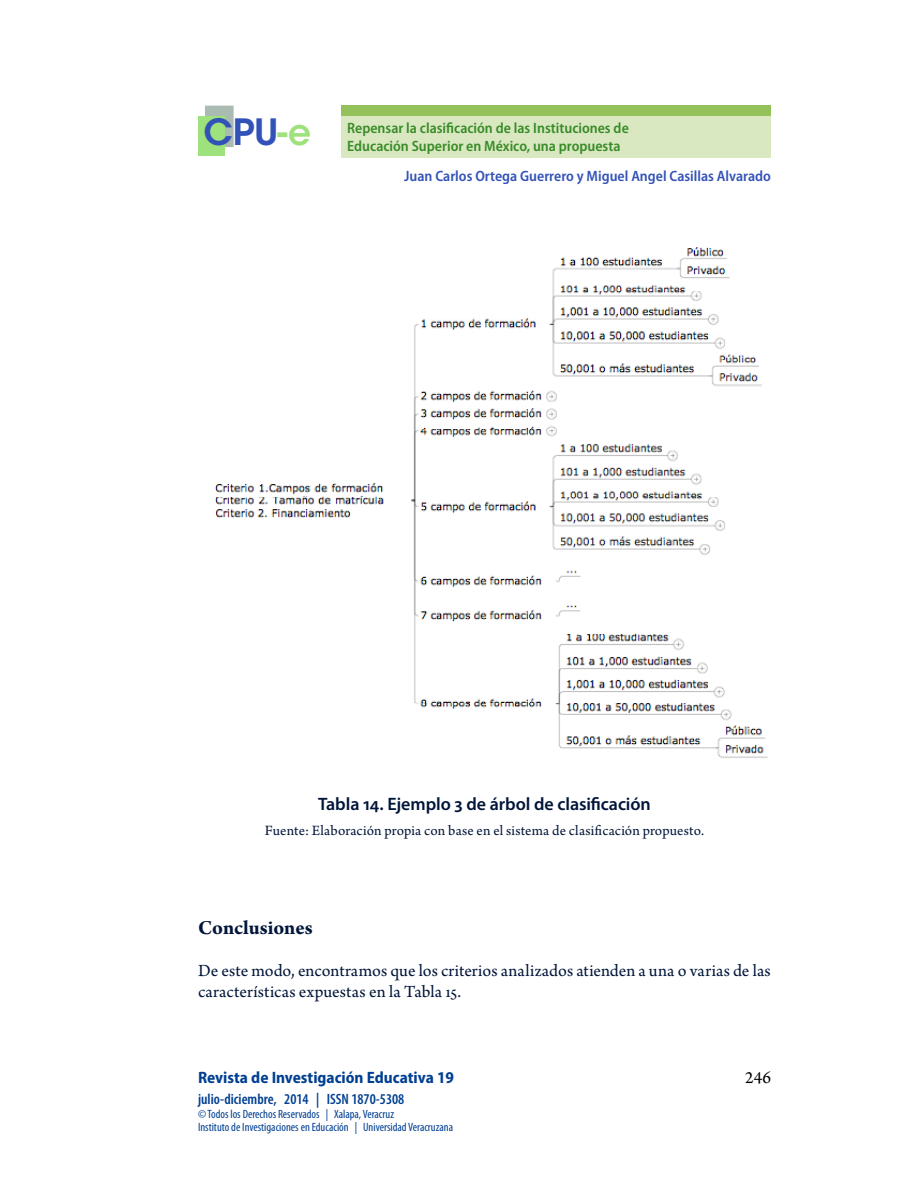
<style>
.page{position:relative;width:918px;height:1188px;background:#fff}
.page>*{position:absolute;margin:0;border:0;box-sizing:border-box;transform-origin:0 0}
.t1{font:600 36px "ITC Avant Garde Std";color:#3252b7}
.t2{font:700 21px "Arno Pro";letter-spacing:-.005em;color:#001539}
.t3{font:18px/21px "Arno Pro";letter-spacing:.005em;color:#001539}
.t4{font:600 18px "Myriad Pro";letter-spacing:-.005em;color:#001539}
.t5{font:18px "Arno Pro";color:#000}
.t6{font:700 semi-condensed 16.5px "Myriad Pro";color:#003f91}
.t7{font:600 semi-condensed 15px/18px "Myriad Pro";color:#388b27}
.t8{font:15px "Arno Pro";letter-spacing:.01em;color:#001539}
.t9{font:600 semi-condensed 15px "Myriad Pro";color:#3252b7}
.t10{font:600 condensed 15px "Myriad Pro";color:#003f91}
.t11{font:condensed 12px/13.5px "Myriad Pro";color:#003f91}
.s1{color:#9ee27d}
</style>
<div class="page">
<div style="left:205px;top:106px;width:29px;height:41px;background:#aabbb2;border:2px solid #aabbb2"></div>
<div style="left:198px;top:116px;width:27px;height:40px;background:#9ee27d"></div>
<div style="left:341px;top:116px;width:430px;height:41px;background:#d9e8c1"></div>
<div style="left:341px;top:106px;width:430px;height:10px;background:#94c159"></div>
<img style="left:215px;top:247px;width:553px;height:511px">
<h1 class="t1" style="left:203px;top:109px;width:109px">CPU<span class="s1">-e</span></h1>
<p class="t7" style="left:347px;top:120px;width:283px">Repensar la clasificación de las Instituciones de<br>Educación Superior en México, una propuesta</p>
<p class="t9" style="left:404px;top:168px;width:368px">Juan Carlos Ortega Guerrero y Miguel Angel Casillas Alvarado</p>
<p class="t4" style="left:318px;top:792px;width:334px">Tabla 14. Ejemplo 3 de árbol de clasificación</p>
<p class="t8" style="left:265px;top:822px;width:441px">Fuente: Elaboración propia con base en el sistema de clasificación propuesto.</p>
<p class="t2" style="left:198px;top:916px;width:116px">Conclusiones</p>
<p class="t3" style="left:198px;top:961px;width:574px">De este modo, encontramos que los criterios analizados atienden a una o varias de las características expuestas en la Tabla 15.</p>
<p class="t6" style="left:198px;top:1069px;width:258px">Revista de Investigación Educativa 19</p>
<p class="t10" style="left:198px;top:1091px;width:208px">julio-diciembre, 2014 | ISSN 1870-5308</p>
<p class="t11" style="left:198px;top:1107px;width:257px">© Todos los Derechos Reservados | Xalapa, Veracruz<br>Instituto de Investigaciones en Educación | Universidad Veracruzana</p>
<p class="t5" style="left:745px;top:1068px;width:27px">246</p>
</div>
